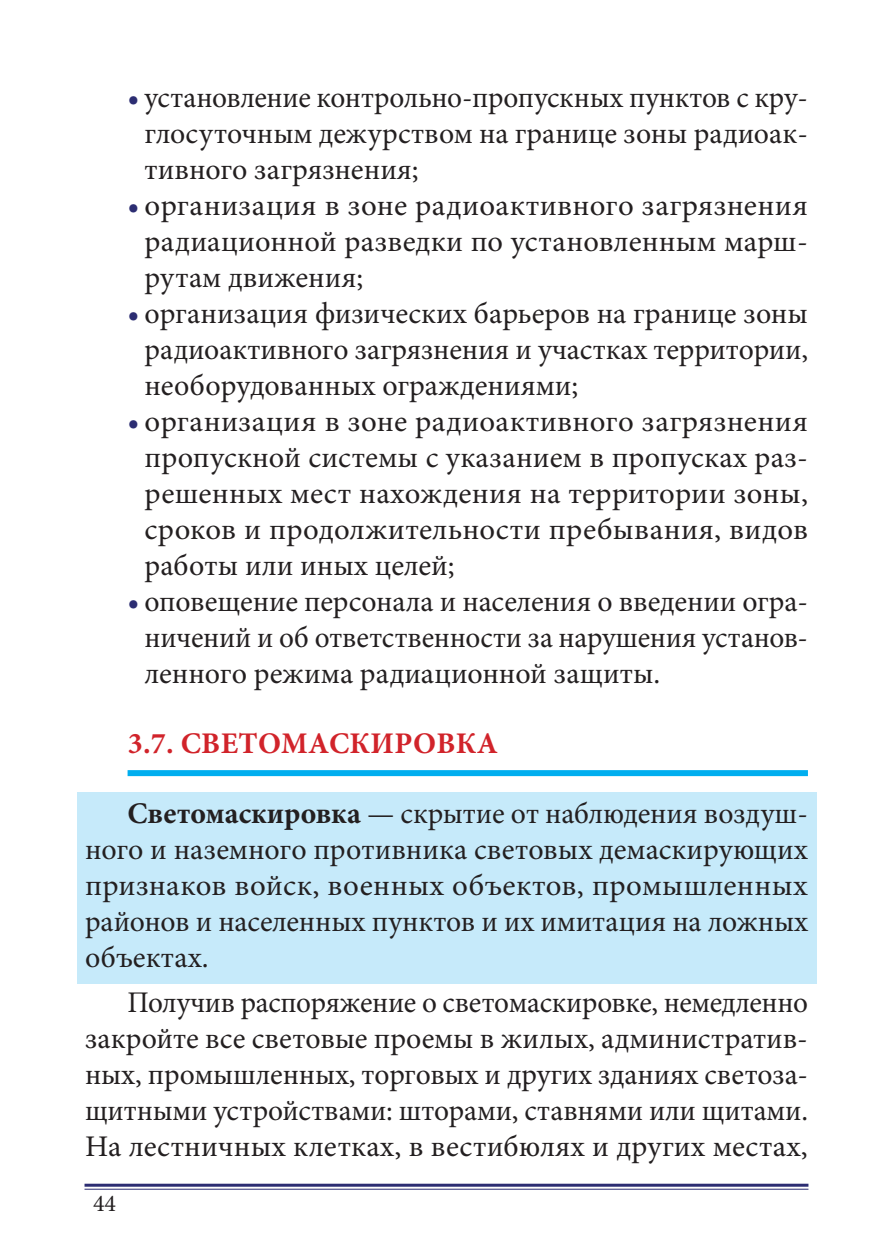
<style>
.page{position:relative;width:893px;height:1259px;background:#fff}
.page>*{position:absolute;margin:0;border:0;box-sizing:border-box;transform-origin:0 0}
.t1{font:30px/36px "Minion Pro";color:#231f20;text-align:justify}
.t2{font:700 30px "Minion Pro";letter-spacing:.01em;color:#d1232a}
.t3{font:24px "Minion Pro";color:#231f20}
.s1{font-weight:700;color:#2c2d72}
.s2{font-weight:700}
</style>
<div class="page">
<hr style="left:85px;top:1183px;width:723px;height:3px;background:#2c2d72">
<hr style="left:85px;top:1188px;width:723px;height:1px;background:#2c2d72">
<div style="left:128px;top:770px;width:680px;height:6px;background:#00aeef"></div>
<div style="left:77px;top:793px;width:739px;height:191px;background:#c6eafa"></div>
<p class="t1" style="left:145px;top:79px;width:665px;text-indent:-17px"><span class="s1">•</span> установление контрольно-пропускных пунктов с кру&shy;глосуточным дежурством на границе зоны радиоак&shy;тивного загрязнения;</p>
<p class="t1" style="left:145px;top:187px;width:665px;text-indent:-17px"><span class="s1">•</span> организация в зоне радиоактивного загрязнения радиационной разведки по установленным марш&shy;рутам движения;</p>
<p class="t1" style="left:145px;top:295px;width:665px;text-indent:-17px"><span class="s1">•</span> организация физических барьеров на границе зоны радиоактивного загрязнения и участках территории, необорудованных ограждениями;</p>
<p class="t1" style="left:145px;top:403px;width:665px;text-indent:-17px"><span class="s1">•</span> организация в зоне радиоактивного загрязнения пропускной системы с указанием в пропусках раз&shy;решенных мест нахождения на территории зоны, сроков и продолжительности пребывания, видов работы или иных целей;</p>
<p class="t1" style="left:145px;top:583px;width:665px;text-indent:-17px"><span class="s1">•</span> оповещение персонала и населения о введении огра&shy;ничений и об ответственности за нарушения установ&shy;ленного режима радиационной защиты.</p>
<p class="t2" style="left:128px;top:722px;width:372px">3.7. СВЕТОМАСКИРОВКА</p>
<p class="t1" style="left:85px;top:795px;width:725px;text-indent:43px"><span class="s2">Светомаскировка</span> — скрытие от наблюдения воздуш&shy;ного и наземного противника световых демаскирующих признаков войск, военных объектов, промышленных районов и населенных пунктов и их имитация на ложных объектах.</p>
<p class="t1" style="left:85px;top:984px;width:725px;text-indent:43px">Получив распоряжение о светомаскировке, немедленно закройте все световые проемы в жилых, административ&shy;ных, промышленных, торговых и других зданиях светоза&shy;щитными устройствами: шторами, ставнями или щитами.<br>На лестничных клетках, в вестибюлях и других местах,</p>
<p class="t3" style="left:93px;top:1187px;width:25px">44</p>
</div>
